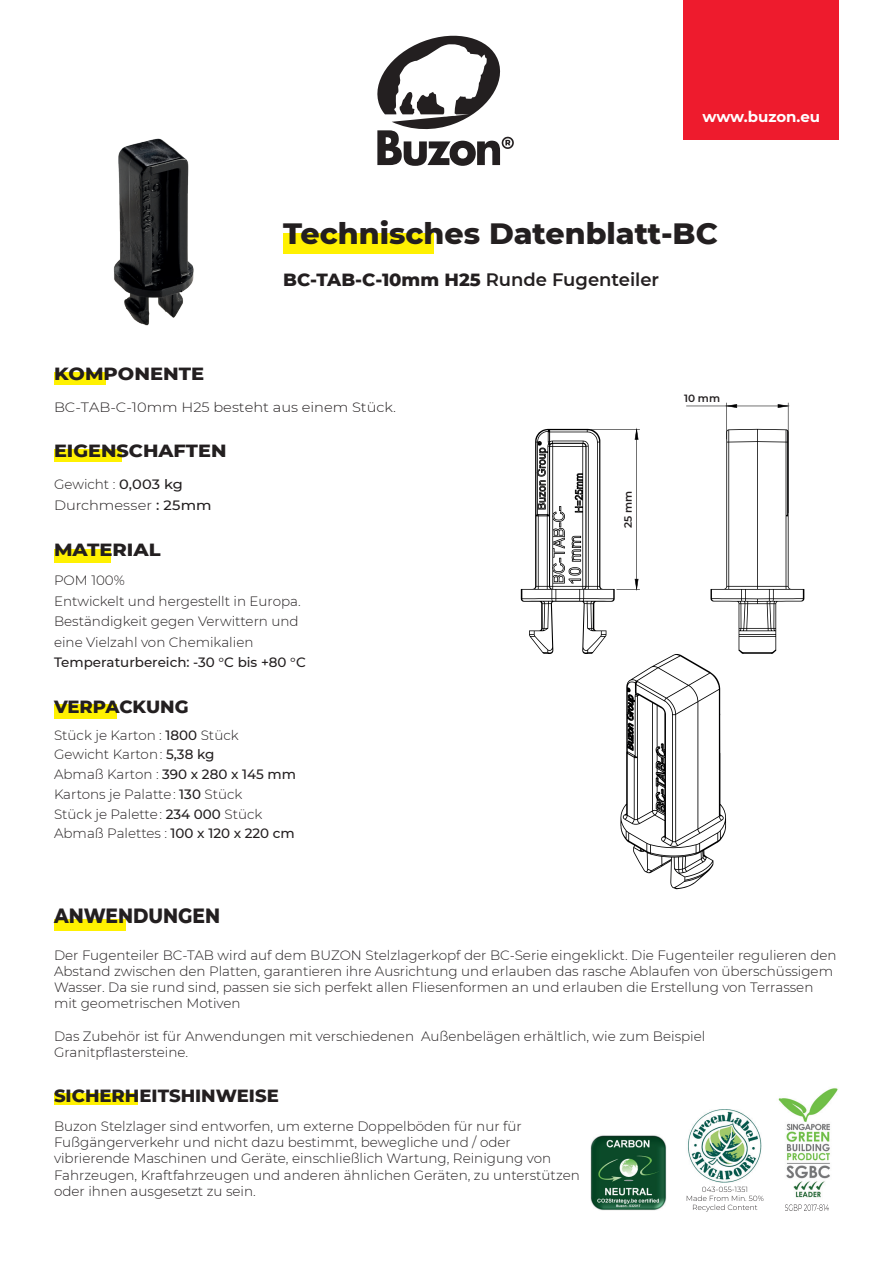
<style>
.page{position:relative;width:893px;height:1263px;background:#fff}
.page>*{position:absolute;margin:0;border:0;box-sizing:border-box;transform-origin:0 0}
.t1{font:800 30px "Montserrat";color:#231f20}
.t2{font:800 21px "Montserrat";color:#231f20;scale:.89 1}
.t3{font:800 18px "Montserrat";color:#231f20}
.t4{font:800 18px "Montserrat";color:#231f20;scale:1.08 1}
.t5{font:800 18px "Montserrat";color:#231f20;scale:1.07 1}
.t6{font:700 15px "Montserrat";color:#fff}
.t7{font:300 13.5px/16.2px "Montserrat";color:#231f20}
.t8{font:300 13.5px "Montserrat";color:#231f20;scale:1.08 1}
.t9{font:500 13.5px "Montserrat";color:#231f20}
.t10{font:600 10.5px "Montserrat";color:#231f20}
.s1{font-weight:600}
.s2{font-weight:500}
</style>
<div class="page">
<div style="left:283px;top:233px;width:150px;height:20px;background:#fff101"></div>
<img style="left:113px;top:138px;width:81px;height:188px">
<svg style="left:377px;top:35px;width:137px;height:131px"></svg>
<div style="left:684px;top:0;width:155px;height:140px;background:#ee1b2d"></div>
<div style="left:54px;top:704px;width:62px;height:15px;background:#fff101"></div>
<div style="left:54px;top:372px;width:52px;height:13px;background:#fff101"></div>
<div style="left:54px;top:549px;width:56px;height:14px;background:#fff101"></div>
<div style="left:54px;top:449px;width:68px;height:12px;background:#fff101"></div>
<svg style="left:521px;top:403px;width:283px;height:486px"></svg>
<div style="left:54px;top:1093px;width:84px;height:11px;background:#fff101"></div>
<div style="left:54px;top:919px;width:72px;height:12px;background:#fff101"></div>
<img style="left:591px;top:1135px;width:75px;height:76px">
<img style="left:778px;top:1088px;width:60px;height:110px">
<img style="left:688px;top:1109px;width:74px;height:74px">
<svg style="left:785px;top:1204px;width:44px;height:7px"></svg>
<svg style="left:687px;top:1187px;width:76px;height:24px"></svg>
<p class="t6" style="left:702px;top:105px;width:119px">www.buzon.eu</p>
<h1 class="t1" style="left:283px;top:211px;width:436px">Technisches Datenblatt-BC</h1>
<h3 class="t3" style="left:283px;top:266px;width:377px">BC-TAB-C-10mm H25 <span class="s1">Runde Fugenteiler</span></h3>
<h3 class="t4" style="left:54px;top:360px;width:141px">KOMPONENTE</h3>
<p class="t8" style="left:54px;top:398px;width:318px">BC-TAB-C-10mm H25 besteht aus einem Stück.</p>
<h3 class="t5" style="left:54px;top:437px;width:163px">EIGENSCHAFTEN</h3>
<p class="t7" style="left:54px;top:474px;width:159px;line-height:20.4px">Gewicht : <span class="s2">0,003 kg<br></span>Durchmesser <span class="s2">: 25mm</span></p>
<h3 class="t4" style="left:54px;top:536px;width:100px">MATERIAL</h3>
<p class="t7" style="left:54px;top:570px;width:248px;line-height:20.4px">POM 100%<br>Entwickelt und hergestellt in Europa.<br>Beständigkeit gegen Verwittern und eine Vielzahl von Chemikalien</p>
<p class="t9" style="left:54px;top:653px;width:253px">Temperaturbereich: -30 °C bis +80 °C</p>
<h3 class="t3" style="left:54px;top:693px;width:136px">VERPACKUNG</h3>
<p class="t7" style="left:54px;top:725px;width:243px;line-height:19.8px">Stück je Karton : <span class="s2">1800</span> Stück<br>Gewicht Karton : <span class="s2">5,38 kg<br></span>Abmaß Karton : <span class="s2">390 x 280 x 145 mm<br></span>Kartons je Palatte : <span class="s2">130</span> Stück<br>Stück je Palette : <span class="s2">234 000</span> Stück<br>Abmaß Palettes : <span class="s2">100 x 120 x 220 cm</span></p>
<p class="t10" style="left:620px;top:528px;width:39px;rotate:-90deg">25 mm</p>
<p class="t10" style="left:684px;top:391px;width:38px">10 mm</p>
<h2 class="t2" style="left:54px;top:900px;width:188px">ANWENDUNGEN</h2>
<p class="t7" style="left:54px;top:946px;width:784px">Der Fugenteiler BC-TAB wird auf dem BUZON Stelzlagerkopf der BC-Serie eingeklickt. Die Fugenteiler regulieren den Abstand zwischen den Platten, garantieren ihre Ausrichtung und erlauben das rasche Ablaufen von überschüssigem Wasser. Da sie rund sind, passen sie sich perfekt allen Fliesenformen an und erlauben die Erstellung von Terrassen mit geometrischen Motiven</p>
<p class="t7" style="left:54px;top:1027px;width:653px">Das Zubehör ist für Anwendungen mit verschiedenen Außenbelägen erhältlich, wie zum Beispiel<br>Granitpflastersteine.</p>
<h3 class="t3" style="left:54px;top:1082px;width:226px">SICHERHEITSHINWEISE</h3>
<p class="t7" style="left:54px;top:1117px;width:527px">Buzon Stelzlager sind entworfen, um externe Doppelböden für nur für Fußgängerverkehr und nicht dazu bestimmt, bewegliche und / oder vibrierende Maschinen und Geräte, einschließlich Wartung, Reinigung von Fahrzeugen, Kraftfahrzeugen und anderen ähnlichen Geräten, zu unterstützen oder ihnen ausgesetzt zu sein.</p>
</div>
